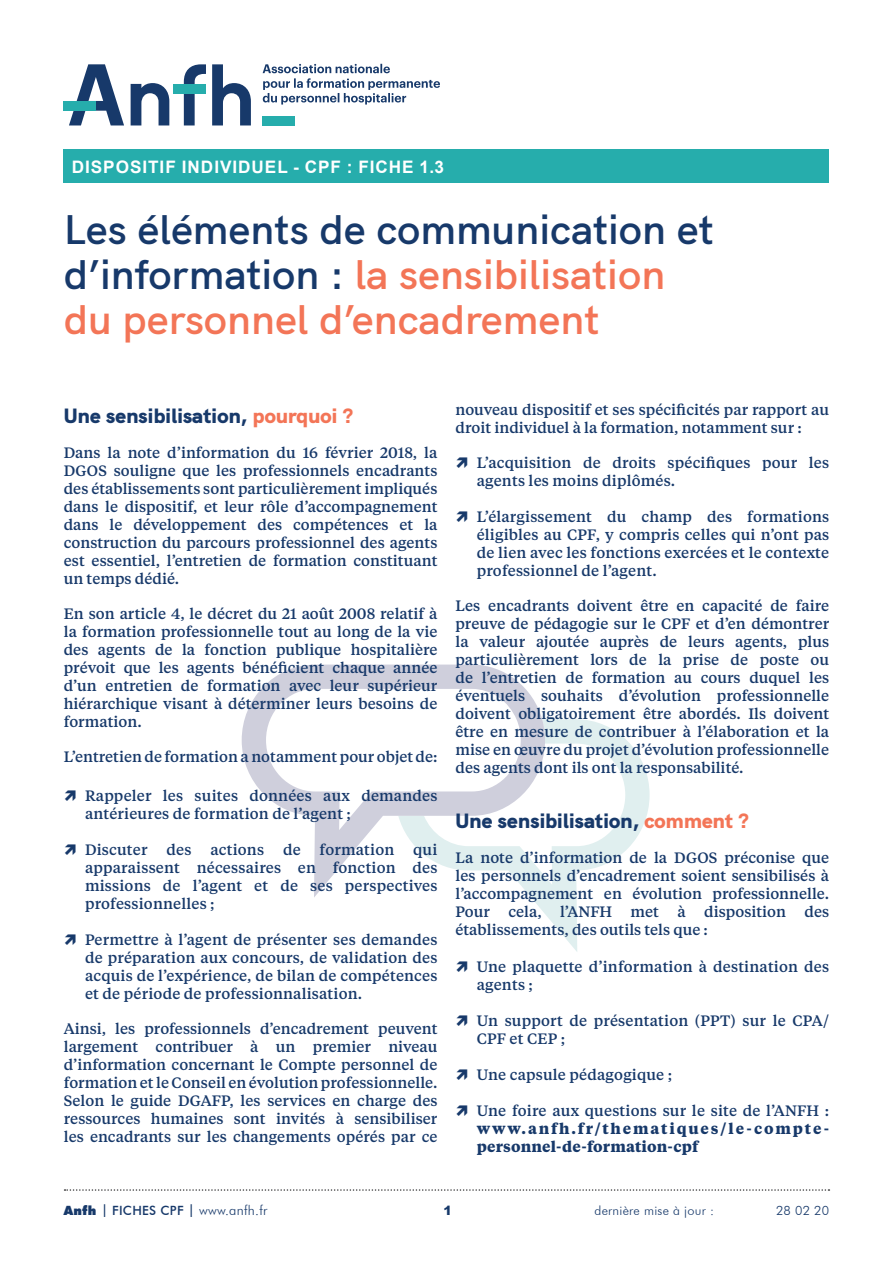
<style>
.page{position:relative;width:893px;height:1263px;background:#fff}
.page>*{position:absolute;margin:0;border:0;box-sizing:border-box;transform-origin:0 0}
.t1{font:600 42px/45px "HK Grotesk";color:#17396a}
.t2{font:900 21px "HK Grotesk";letter-spacing:.01em;color:#17396a}
.t3{font:700 17.25px "Arial";letter-spacing:.055em;color:#fff}
.t4{font:500 15px/18px "Tiempos Text";letter-spacing:.01em;color:#17396a;text-align:justify}
.t5{font:700 15px/18px "Tiempos Text";letter-spacing:.125em;color:#17396a}
.t6{font:500 12.75px "Futura BT";letter-spacing:.02em;color:#17396a}
.t7{font:300 12.75px "Futura BT";letter-spacing:.02em;color:#17396a}
.t8{font:900 12.75px "Arial";color:#17396a}
.s1{color:#f37557}
.s2{font-weight:900}
.s3{font-weight:300;font-size:13.5px}
</style>
<div class="page">
<svg style="left:65px;top:1189px;width:764px;height:2px"></svg>
<div style="left:64px;top:150px;width:765px;height:33px;background:#26adac"></div>
<svg style="left:131px;top:83px;width:38px;height:42px"></svg>
<svg style="left:212px;top:64px;width:39px;height:61px"></svg>
<svg style="left:69px;top:64px;width:55px;height:61px"></svg>
<svg style="left:184px;top:64px;width:22px;height:61px"></svg>
<div style="left:263px;top:116px;width:32px;height:9px;background:#26adac"></div>
<div style="left:64px;top:101px;width:32px;height:10px;background:#26adac"></div>
<svg style="left:263px;top:64px;width:177px;height:41px"></svg>
<div style="left:174px;top:84px;width:32px;height:10px;background:#26adac"></div>
<svg style="left:532px;top:719px;width:118px;height:233px"></svg>
<svg style="left:242px;top:664px;width:303px;height:234px"></svg>
<p class="t3" style="left:72px;top:155px;width:374px">DISPOSITIF INDIVIDUEL - CPF : FICHE 1.3</p>
<h1 class="t1" style="left:64px;top:203px;width:651px">Les éléments de communication et d’information : <span class="s1">la sensibilisation du personnel d’encadrement</span></h1>
<h2 class="t2" style="left:64px;top:399px;width:290px">Une sensibilisation, <span class="s1">pourquoi ?</span></h2>
<p class="t4" style="left:64px;top:443px;width:375px">Dans la note d’information du 16 février 2018, la DGOS souligne que les professionnels encadrants des établissements sont particulièrement impliqués dans le dispositif, et leur rôle d’accompagnement dans le développement des compétences et la construction du parcours professionnel des agents est essentiel, l’entretien de formation constituant un temps dédié.</p>
<p class="t4" style="left:64px;top:604px;width:375px">En son article 4, le décret du 21 août 2008 relatif à la formation professionnelle tout au long de la vie des agents de la fonction publique hospitalière prévoit que les agents bénéficient chaque année d’un entretien de formation avec leur supérieur hiérarchique visant à déterminer leurs besoins de formation.</p>
<p class="t4" style="left:64px;top:747px;width:375px">L’entretien de formation a notamment pour objet de:</p>
<p class="t4" style="left:85px;top:786px;width:354px">Rappeler les suites données aux demandes antérieures de formation de l’agent ;</p>
<p class="t4" style="left:85px;top:840px;width:64px">Discuter</p>
<p class="t4" style="left:166px;top:840px;width:27px">des</p>
<p class="t4" style="left:210px;top:840px;width:55px">actions</p>
<p class="t4" style="left:283px;top:840px;width:19px">de</p>
<p class="t4" style="left:320px;top:840px;width:76px">formation</p>
<p class="t4" style="left:85px;top:840px;width:354px;text-indent:328px">qui apparaissent nécessaires en fonction des missions de l’agent et de ses perspectives professionnelles ;</p>
<p class="t4" style="left:85px;top:930px;width:354px">Permettre à l’agent de présenter ses demandes de préparation aux concours, de validation des acquis de l’expérience, de bilan de compétences et de période de professionnalisation.</p>
<p class="t4" style="left:64px;top:1019px;width:375px">Ainsi, les professionnels d’encadrement peuvent largement contribuer à un premier niveau d’information concernant le Compte personnel de formation et le Conseil en évolution professionnelle.<br>Selon le guide DGAFP, les services en charge des ressources humaines sont invités à sensibiliser les encadrants sur les changements opérés par ce</p>
<p class="t4" style="left:455px;top:399px;width:375px">nouveau dispositif et ses spécificités par rapport au droit individuel à la formation, notamment sur :</p>
<p class="t4" style="left:477px;top:453px;width:354px">L’acquisition de droits spécifiques pour les agents les moins diplômés.</p>
<p class="t4" style="left:477px;top:507px;width:354px">L’élargissement du champ des formations éligibles au CPF, y compris celles qui n’ont pas de lien avec les fonctions exercées et le contexte professionnel de l’agent.</p>
<p class="t4" style="left:455px;top:596px;width:375px">Les encadrants doivent être en capacité de faire preuve de pédagogie sur le CPF et d’en démontrer la valeur ajoutée auprès de leurs agents, plus particulièrement lors de la prise de poste ou de l’entretien de formation au cours duquel les éventuels souhaits d’évolution professionnelle doivent obligatoirement être abordés. Ils doivent être en mesure de contribuer à l’élaboration et la mise en œuvre du projet d’évolution professionnelle des agents dont ils ont la responsabilité.</p>
<h2 class="t2" style="left:455px;top:804px;width:294px">Une sensibilisation, <span class="s1">comment ?</span></h2>
<p class="t4" style="left:455px;top:848px;width:375px">La note d’information de la DGOS préconise que les personnels d’encadrement soient sensibilisés à l’accompagnement en évolution professionnelle.<br>Pour cela, l’ANFH met à disposition des établissements, des outils tels que :</p>
<p class="t4" style="left:477px;top:957px;width:354px">Une plaquette d’information à destination des agents ;</p>
<p class="t4" style="left:477px;top:1011px;width:354px">Un support de présentation (PPT) sur le CPA/<br>CPF et CEP ;</p>
<p class="t4" style="left:477px;top:1065px;width:197px">Une capsule pédagogique ;</p>
<p class="t4" style="left:477px;top:1101px;width:354px">Une foire aux questions sur le site de l’ANFH :</p>
<p class="t5" style="left:477px;top:1119px;width:354px">www.anfh.fr/thematiques/le-compte&shy;personnel-de-formation-cpf</p>
<p class="t6" style="left:64px;top:1203px;width:205px"><span class="s2">Anfh</span> | FICHES CPF | <span class="s3">www.anfh.fr</span></p>
<p class="t7" style="left:595px;top:1203px;width:121px">dernière mise à jour :</p>
<p class="t7" style="left:776px;top:1203px;width:55px">28 02 20</p>
<p class="t8" style="left:443px;top:1201px;width:10px">1</p>
</div>
